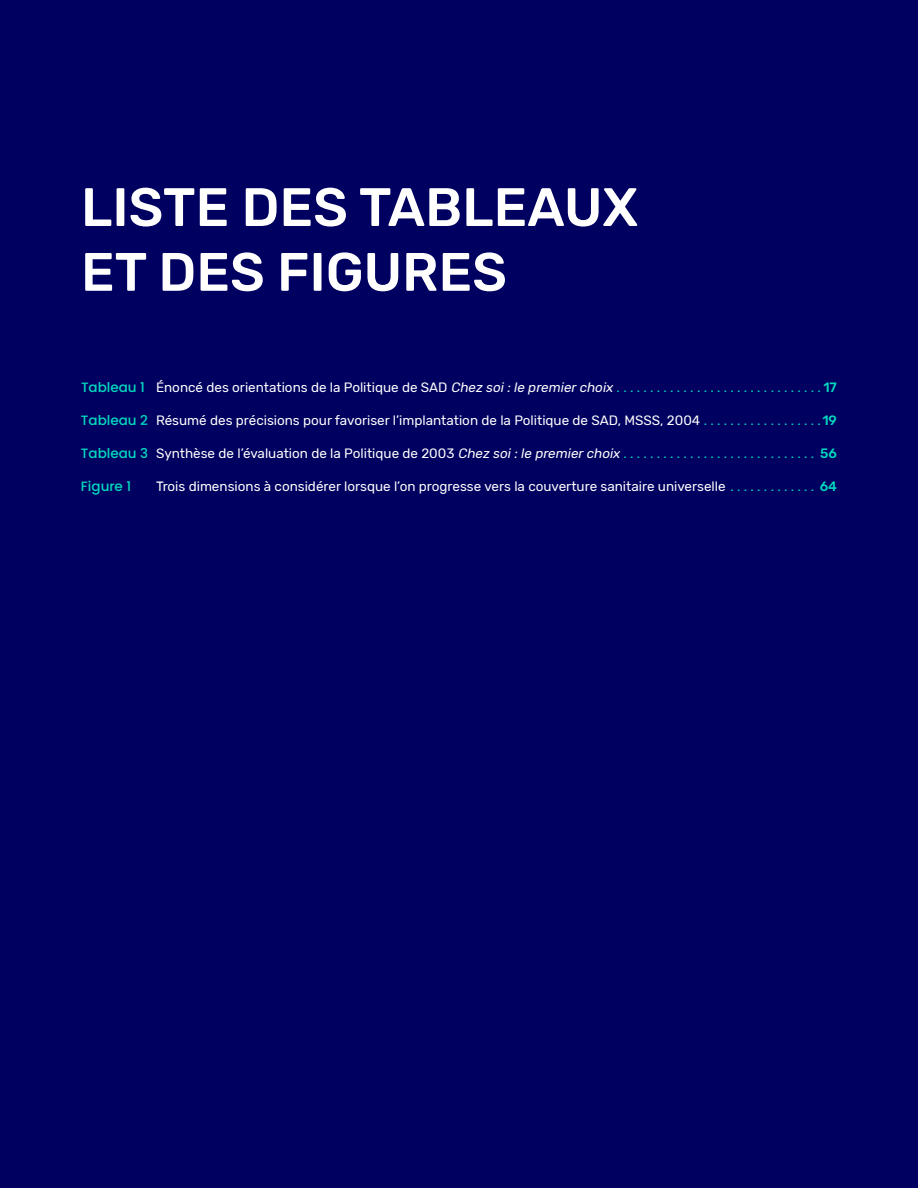
<style>
.page{position:relative;width:918px;height:1188px;background:#000060}
.page>*{position:absolute;margin:0;border:0;box-sizing:border-box;transform-origin:0 0}
.t1{font:500 54px/64.8px "Rubik";color:#fff}
.t2{font:13.5px "Rubik";color:#fff}
.t3{font:500 13.5px "Rubik";color:#00d9bf}
.t4{font:500 13.5px "Poppins";color:#00d9bf}
.s1{font-family:"Poppins";font-weight:500;color:#00d9bf}
.s2{font-style:italic}
</style>
<div class="page">
<h1 class="t1" style="left:81px;top:176px;width:559px">LISTE DES TABLEAUX<br>ET DES FIGURES</h1>
<p class="t2" style="left:81px;top:380px;width:536px"><span class="s1">Tableau 1</span> Énoncé des orientations de la Politique de SAD <span class="s2">Chezsoi:lepremierchoix</span></p>
<p class="t3" style="left:823px;top:380px;width:15px">17</p>
<p class="t2" style="left:81px;top:413px;width:621px"><span class="s1">Tableau 2</span> Résumé des précisions pour favoriser l’implantation de la Politique de SAD, MSSS, 2004</p>
<p class="t3" style="left:822px;top:413px;width:16px">19</p>
<p class="t2" style="left:81px;top:446px;width:543px"><span class="s1">Tableau 3</span> Synthèse de l’évaluation de la Politique de 2003 <span class="s2">Chezsoi:lepremierchoix</span></p>
<p class="t3" style="left:820px;top:446px;width:18px">56</p>
<p class="t4" style="left:81px;top:479px;width:52px">Figure 1</p>
<p class="t2" style="left:156px;top:479px;width:571px">Trois dimensions à considérer lorsque l’on progresse vers la couverture sanitaire universelle</p>
<p class="t3" style="left:820px;top:479px;width:19px">64</p>
</div>
